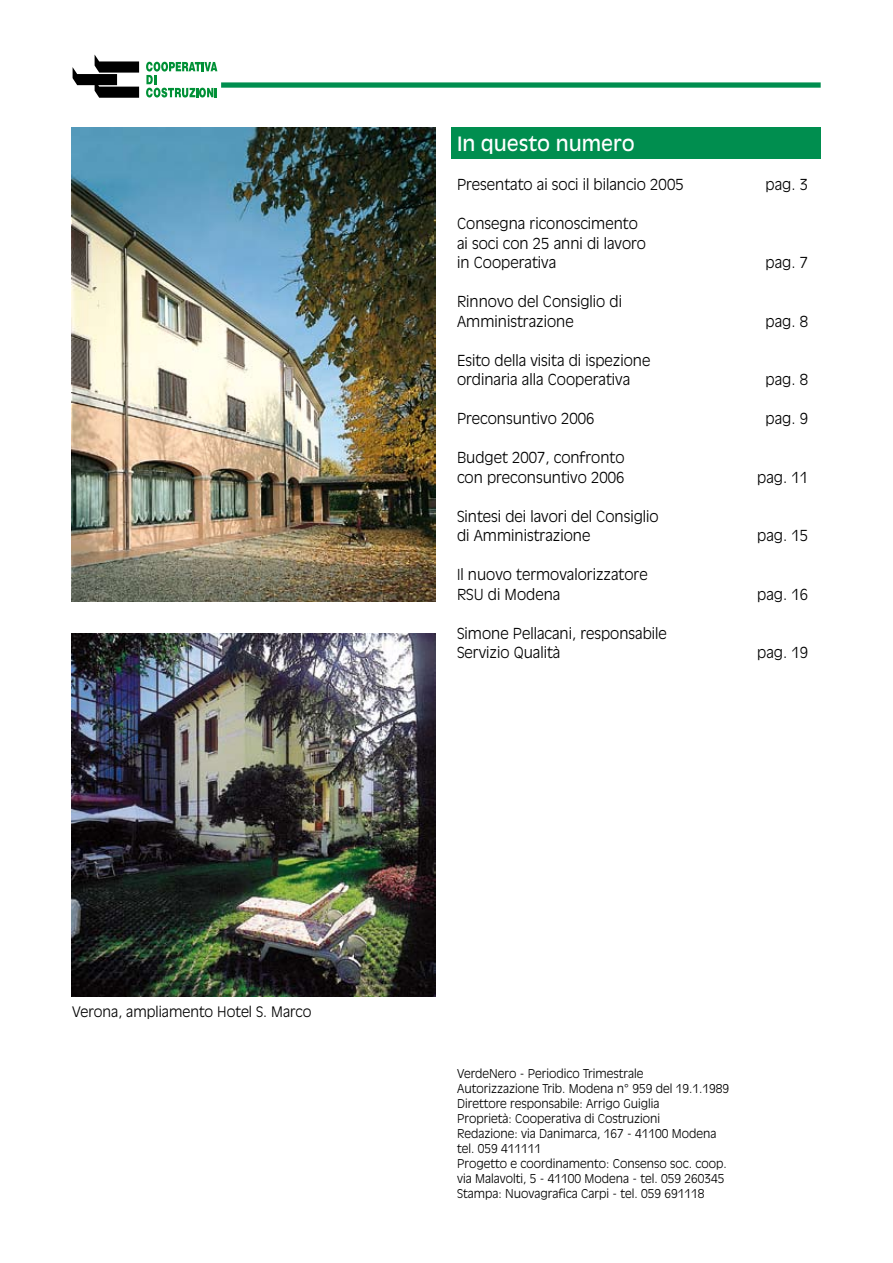
<style>
.page{position:relative;width:893px;height:1263px;background:#fff}
.page>*{position:absolute;margin:0;border:0;box-sizing:border-box;transform-origin:0 0}
.t1{font:19.5px "Antique Olive";color:#fff}
.t2{font:300 15px/19.5px "Antique Olive";color:#000}
.t3{font:300 14.25px "Antique Olive";color:#000}
.t4{font:300 12px/15px "Antique Olive";color:#000}
</style>
<div class="page">
<div style="left:451px;top:128px;width:370px;height:31px;background:#008e4f"></div>
<img style="left:72px;top:128px;width:364px;height:474px">
<img style="left:72px;top:633px;width:364px;height:364px">
<div style="left:221px;top:82px;width:600px;height:6px;background:#008e4f"></div>
<svg style="left:146px;top:62px;width:71px;height:36px"></svg>
<svg style="left:73px;top:55px;width:66px;height:43px"></svg>
<p class="t3" style="left:72px;top:1003px;width:241px">Verona, ampliamento Hotel S. Marco</p>
<h1 class="t1" style="left:457px;top:132px;width:179px">In questo numero</h1>
<p class="t2" style="left:457px;top:174px;width:228px">Presentato ai soci il bilancio 2005</p>
<p class="t2" style="left:766px;top:174px;width:44px">pag. 3</p>
<p class="t2" style="left:457px;top:213px;width:191px">Consegna riconoscimento ai soci con 25 anni di lavoro in Cooperativa</p>
<p class="t2" style="left:766px;top:252px;width:44px">pag. 7</p>
<p class="t2" style="left:457px;top:291px;width:166px">Rinnovo del Consiglio di<br>Amministrazione</p>
<p class="t2" style="left:457px;top:350px;width:195px">Esito della visita di ispezione ordinaria alla Cooperativa</p>
<p class="t2" style="left:766px;top:311px;width:44px">pag. 8</p>
<p class="t2" style="left:766px;top:369px;width:44px">pag. 8</p>
<p class="t2" style="left:457px;top:408px;width:139px">Preconsuntivo 2006</p>
<p class="t2" style="left:766px;top:408px;width:44px">pag. 9</p>
<p class="t2" style="left:457px;top:447px;width:169px">Budget 2007, confronto con preconsuntivo 2006</p>
<p class="t2" style="left:757px;top:467px;width:52px">pag. 11</p>
<p class="t2" style="left:457px;top:506px;width:203px">Sintesi dei lavori del Consiglio di Amministrazione</p>
<p class="t2" style="left:457px;top:564px;width:192px">Il nuovo termovalorizzatore<br>RSU di Modena</p>
<p class="t2" style="left:457px;top:623px;width:211px">Simone Pellacani, responsabile<br>Servizio Qualità</p>
<p class="t2" style="left:757px;top:525px;width:52px">pag. 15</p>
<p class="t2" style="left:757px;top:584px;width:52px">pag. 16</p>
<p class="t2" style="left:757px;top:642px;width:52px">pag. 19</p>
<p class="t4" style="left:457px;top:1066px;width:273px">VerdeNero - Periodico Trimestrale<br>Autorizzazione Trib. Modena n° 959 del 19.1.1989<br>Direttore responsabile: Arrigo Guiglia<br>Proprietà: Cooperativa di Costruzioni<br>Redazione: via Danimarca, 167 - 41100 Modena tel. 059 411111<br>Progetto e coordinamento: Consenso soc. coop. via Malavolti, 5 - 41100 Modena - tel. 059 260345<br>Stampa: Nuovagrafica Carpi - tel. 059 691118</p>
</div>
